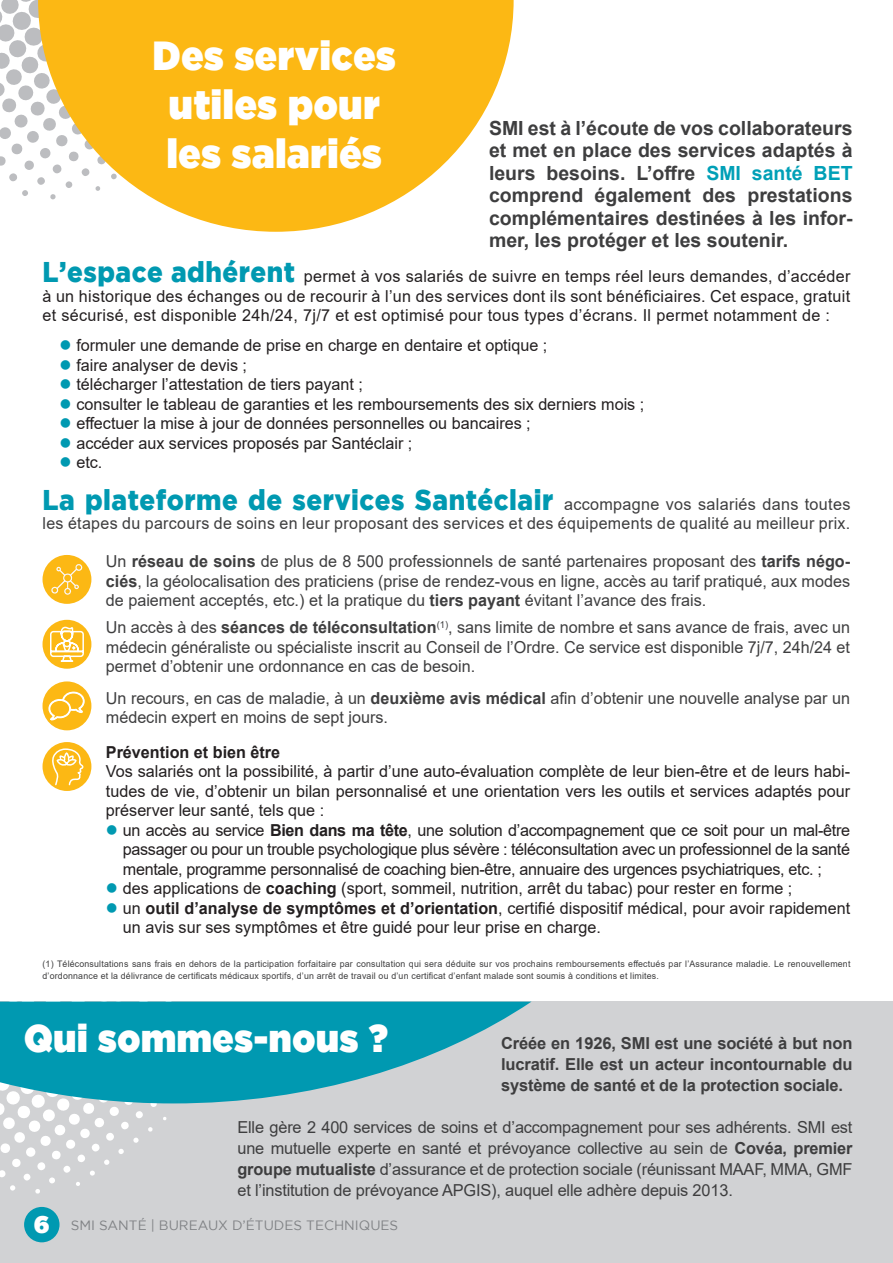
<style>
.page{position:relative;width:893px;height:1263px;background:#fff}
.page>*{position:absolute;margin:0;border:0;box-sizing:border-box;transform-origin:0 0}
.t1{font:40.5px/48.6px "Gotham Ultra";letter-spacing:.02em;color:#fff;text-align:center;scale:.92 1}
.t2{font:38.55px "Gotham Ultra";letter-spacing:.02em;color:#fff;scale:.92 1}
.t3{font:900 28.5px "Gotham";letter-spacing:.02em;color:#0099b1;scale:.92 1}
.t4{font:700 19.5px/22.5px "Arial";color:#3e3e3f;text-align:justify}
.t5{font:16.5px/19.5px "Arial";color:#3e3e3f;text-align:justify}
.t6{font:16.5px/19.5px "Arial";color:#231f20;text-align:justify}
.t7{font:16.5px/19.5px "Arial";letter-spacing:-.02em;color:#231f20}
.t8{font:700 16.5px/21px "Arial";letter-spacing:-.01em;color:#3e3e3f;text-align:justify}
.t9{font:16.5px "Arial";letter-spacing:.02em;color:#3e3e3f}
.t10{font:700 16.5px "Arial";color:#231f20}
.t11{font:13.5px "Gotham";color:#808285}
.t12{font:9px/12px "Arial";letter-spacing:.02em;color:#3e3e3f}
.s1{color:#00a0b7}
.s2{font-family:"Gotham";font-weight:900;font-size:28.5px;color:#0099b1}
.s3{font-family:"Arial";font-weight:400;font-size:16.5px;color:#3e3e3f}
.s4{font-weight:700}
.s5{font-family:"Gotham Ultra";font-size:24px;color:#fff}
</style>
<div class="page">
<div style="left:0;top:1001px;width:893px;height:262px;background:#d1d2d4"></div>
<svg style="left:0;top:0;width:38px;height:196px"></svg>
<svg style="left:38px;top:0;width:476px;height:232px;fill:#fcb814"></svg>
<svg style="left:192px;top:1001px;width:339px;height:102px;fill:#0099b1"></svg>
<div style="left:43px;top:555px;width:48px;height:49px;background:#fcb814;border-radius:50%"></div>
<div style="left:43px;top:620px;width:48px;height:49px;background:#fcb814;border-radius:50%"></div>
<div style="left:43px;top:681px;width:48px;height:49px;background:#fcb814;border-radius:50%"></div>
<svg style="left:51px;top:564px;width:31px;height:31px"></svg>
<svg style="left:49px;top:625px;width:36px;height:38px"></svg>
<div style="left:24px;top:1207px;width:36px;height:35px;background:#0099b1;border-radius:50%"></div>
<div style="left:43px;top:742px;width:48px;height:49px;background:#fcb814;border-radius:50%"></div>
<svg style="left:49px;top:692px;width:36px;height:94px"></svg>
<svg style="left:0;top:1001px;width:192px;height:193px"></svg>
<h1 class="t1" style="left:153px;top:31px;width:266px">Des services utiles pour les salariés</h1>
<p class="t4" style="left:489px;top:117px;width:365px">SMI est à l’écoute de vos collaborateurs et met en place des services adaptés à leurs besoins. L’offre <span class="s1">SMI santé BET </span>comprend également des prestations complémentaires destinées à les infor&shy;mer, les protéger et les soutenir.</p>
<p class="t6" style="left:43px;top:267px;width:809px"><span class="s2">L’espace adhérent</span> permet à vos salariés de suivre en temps réel leurs demandes, d’accéder à un historique des échanges ou de recourir à l’un des services dont ils sont bénéficiaires. Cet espace, gratuit et sécurisé, est disponible 24h/24, 7j/7 et est optimisé pour tous types d’écrans. Il permet notamment de :</p>
<p class="t6" style="left:76px;top:335px;width:569px;text-align:left">formuler une demande de prise en charge en dentaire et optique ;<br>faire analyser de devis ;<br>télécharger l’attestation de tiers payant ;<br>consulter le tableau de garanties et les remboursements des six derniers mois ; effectuer la mise à jour de données personnelles ou bancaires ;<br>accéder aux services proposés par Santéclair ;<br>etc.</p>
<h3 class="t3" style="left:43px;top:483px;width:880px">La plateforme de services Santéclair <span class="s3">accompagne vos salariés dans toutes</span></h3>
<p class="t9" style="left:43px;top:512px;width:809px">les étapes du parcours de soins en leur proposant des services et des équipements de qualité au meilleur prix.</p>
<p class="t5" style="left:106px;top:552px;width:746px">Un <span class="s4">réseau de soins</span> de plus de 8 500 professionnels de santé partenaires proposant des <span class="s4">tarifs négo&shy;ciés</span>, la géolocalisation des praticiens (prise de rendez-vous en ligne, accès au tarif pratiqué, aux modes de paiement acceptés, etc.) et la pratique du <span class="s4">tiers payant</span> évitant l’avance des frais.</p>
<p class="t5" style="left:106px;top:618px;width:746px">Un accès à des <span class="s4">séances de téléconsultation</span><sup>(1)</sup>, sans limite de nombre et sans avance de frais, avec un médecin généraliste ou spécialiste inscrit au Conseil de l’Ordre. Ce service est disponible 7j/7, 24h/24 et permet d’obtenir une ordonnance en cas de besoin.</p>
<p class="t5" style="left:106px;top:688px;width:746px">Un recours, en cas de maladie, à un <span class="s4">deuxième avis médical</span> afin d’obtenir une nouvelle analyse par un médecin expert en moins de sept jours.</p>
<p class="t10" style="left:106px;top:740px;width:176px">Prévention et bien être</p>
<p class="t6" style="left:106px;top:762px;width:746px">Vos salariés ont la possibilité, à partir d’une auto-évaluation complète de leur bien-être et de leurs habi&shy;tudes de vie, d’obtenir un bilan personnalisé et une orientation vers les outils et services adaptés pour préserver leur santé, tels que :</p>
<p class="t7" style="left:123px;top:820px;width:729px">un accès au service <span class="s4">Bien dans ma tête</span>, une solution d’accompagnement que ce soit pour un mal-être passager ou pour un trouble psychologique plus sévère : téléconsultation avec un professionnel de la santé mentale, programme personnalisé de coaching bien-être, annuaire des urgences psychiatriques, etc. ; des applications de <span class="s4">coaching</span> (sport, sommeil, nutrition, arrêt du tabac) pour rester en forme ;<br>un <span class="s4">outil d’analyse de symptômes et d’orientation</span>, certifié dispositif médical, pour avoir rapidement un avis sur ses symptômes et être guidé pour leur prise en charge.</p>
<p class="t12" style="left:43px;top:958px;width:809px">(1) Téléconsultations sans frais en dehors de la participation forfaitaire par consultation qui sera déduite sur vos prochains remboursements effectués par l’Assurance maladie. Le renouvellement d’ordonnance et la délivrance de certificats médicaux sportifs, d’un arrêt de travail ou d’un certificat d’enfant malade sont soumis à conditions et limites.</p>
<h2 class="t2" style="left:24px;top:1016px;width:397px">Qui sommes-nous ?</h2>
<p class="t8" style="left:501px;top:1032px;width:353px">Créée en 1926, SMI est une société à but non lucratif. Elle est un acteur incontournable du système de santé et de la protection sociale.</p>
<p class="t5" style="left:237px;top:1116px;width:617px;line-height:21px">Elle gère 2 400 services de soins et d’accompagnement pour ses adhérents. SMI est une mutuelle experte en santé et prévoyance collective au sein de <span class="s4">Covéa, premier groupe mutualiste</span> d’assurance et de protection sociale (réunissant MAAF, MMA, GMF et l’institution de prévoyance APGIS), auquel elle adhère depuis 2013.</p>
<p class="t11" style="left:34px;top:1217px;width:366px"><span class="s5">6</span> SMI SANTÉ | BUREAUX D’ÉTUDES TECHNIQUES</p>
</div>
